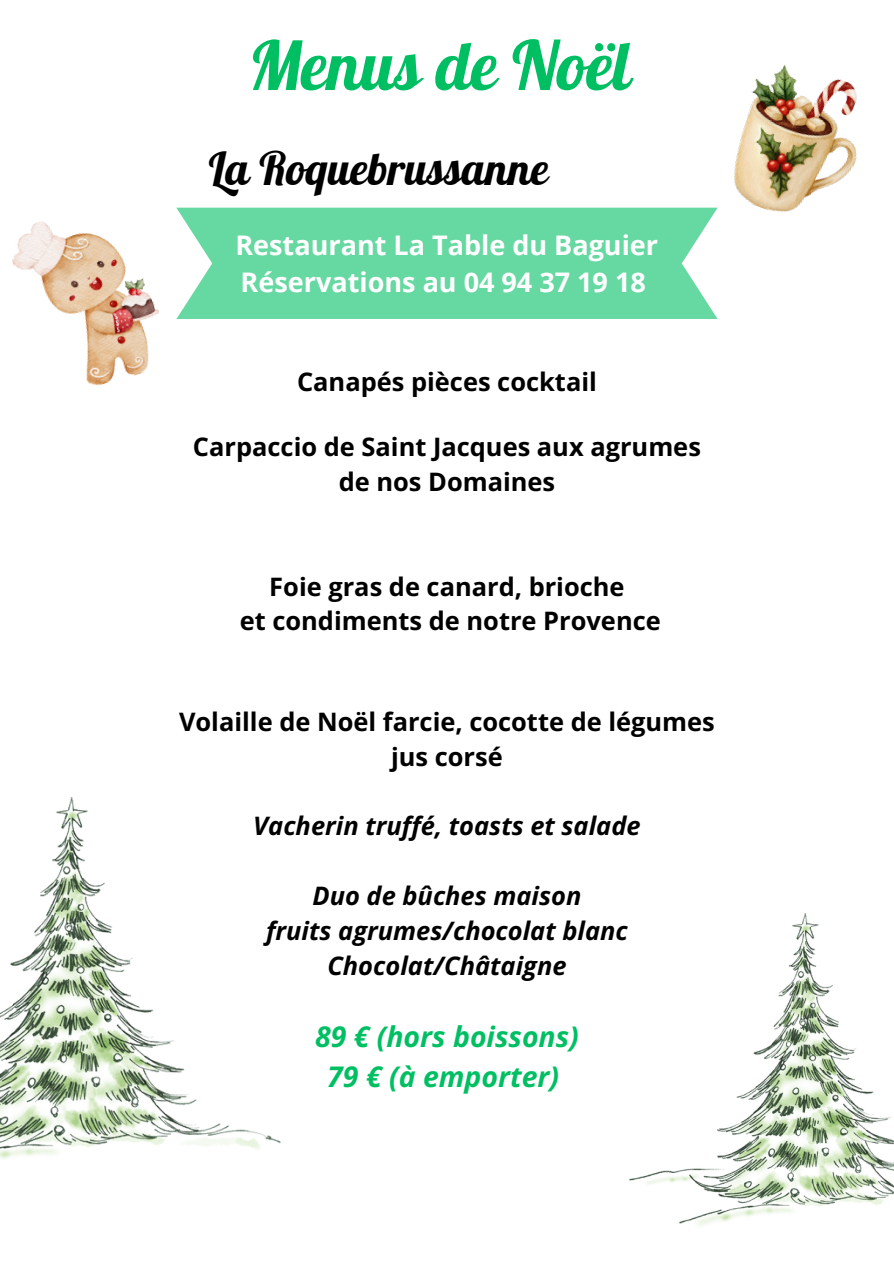
<style>
.page{position:relative;width:894px;height:1264px;background:#fff}
.page>*{position:absolute;margin:0;border:0;box-sizing:border-box;transform-origin:0 0}
.t1{font:67.5px "Lobster";color:#00bf63}
.t2{font:45px "Lobster";color:#000}
.t3{font:italic 700 28.5px/39.5px "Open Sans";color:#00bf63;text-align:center}
.t4{font:700 27px/37.2px "Open Sans";color:#fff}
.t5{font:700 25.35px/35px "Open Sans";color:#000;text-align:center}
.t6{font:italic 700 25.35px/35px "Open Sans";color:#000;text-align:center}
</style>
<div class="page">
<img style="left:12px;top:221px;width:147px;height:165px">
<img style="left:0;top:798px;width:280px;height:361px">
<img style="left:629px;top:913px;width:264px;height:313px">
<div style="left:176px;top:208px;width:541px;height:111px;background:#66d8a1"></div>
<img style="left:714px;top:65px;width:143px;height:168px">
<h1 class="t1" style="left:248px;top:22px;width:384px">Menus de Noël</h1>
<h2 class="t2" style="left:209px;top:140px;width:341px">La Roquebrussanne</h2>
<p class="t4" style="left:235px;top:226px;width:424px">Restaurant La Table du Baguier<br>Réservations au 04 94 37 19 18</p>
<p class="t5" style="left:297px;top:363px;width:301px">Canapés pièces cocktail</p>
<p class="t5" style="left:193px;top:428px;width:509px">Carpaccio de Saint Jacques aux agrumes de nos Domaines</p>
<p class="t5" style="left:240px;top:568px;width:422px">Foie gras de canard, brioche<br>et condiments de notre Provence</p>
<p class="t5" style="left:179px;top:703px;width:537px">Volaille de Noël farcie, cocotte de légumes jus corsé</p>
<p class="t6" style="left:253px;top:808px;width:389px">Vacherin truffé, toasts et salade</p>
<p class="t6" style="left:266px;top:877px;width:363px">Duo de bûches maison<br>fruits agrumes/chocolat blanc<br>Chocolat/Châtaigne</p>
<p class="t3" style="left:315px;top:1016px;width:265px">89 € (hors boissons)<br>79 € (à emporter)</p>
</div>
